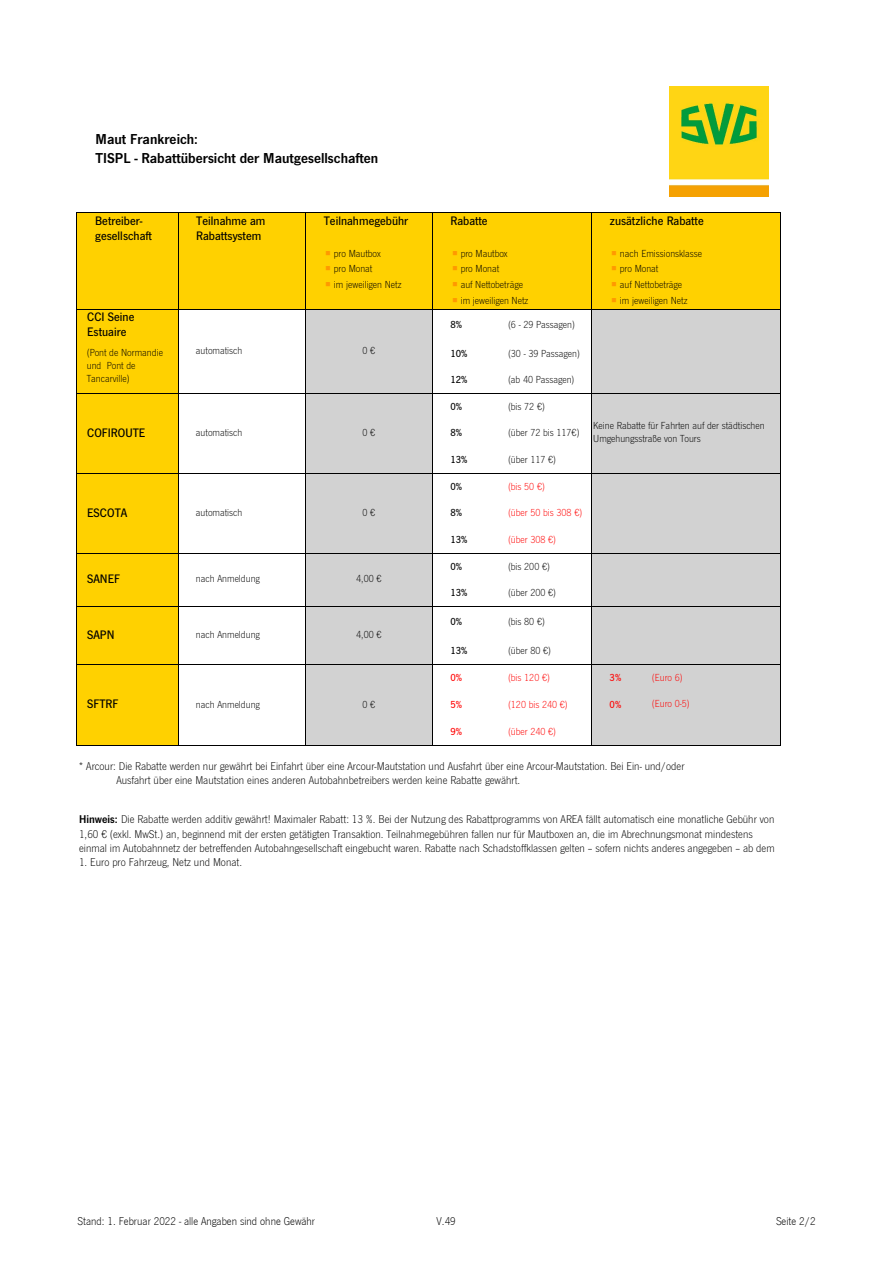
<style>
.page{position:relative;width:893px;height:1263px;background:#fff}
.page>*{position:absolute;margin:0;border:0;box-sizing:border-box;transform-origin:0 0}
.t1{font:15px/18.3px "News Got Dem";color:#000}
.t2{font:500 12.75px/15.5px "News Got";color:#000}
.t3{font:300 11.7px/14.2px "News Got";letter-spacing:.005em;color:#000}
.t4{font:11.7px "News Got Lig";letter-spacing:.005em;color:#000}
.t5{font:300 10.65px/15.6px "News Got";color:#000}
.t6{font:300 10.65px "News Got";color:#f00}
.t7{font:500 10.65px "News Got";letter-spacing:.005em;color:#000}
.t8{font:500 10.65px "News Got";color:#f00}
.s1{font-family:"News Got Dem";font-weight:400}
</style>
<div class="page">
<div style="left:77px;top:213px;width:703px;height:96px;background:#ffd100"></div>
<hr style="left:77px;top:212px;width:1px;height:98px;background:#000">
<hr style="left:177px;top:213px;width:1px;height:97px;background:#000">
<hr style="left:305px;top:213px;width:1px;height:97px;background:#000">
<hr style="left:432px;top:213px;width:1px;height:97px;background:#000">
<hr style="left:591px;top:213px;width:1px;height:97px;background:#000">
<hr style="left:779px;top:213px;width:1px;height:97px;background:#000">
<hr style="left:77px;top:212px;width:703px;height:1px;background:#000">
<img style="left:669px;top:87px;width:99px;height:110px">
<div style="left:77px;top:310px;width:101px;height:435px;background:#ffd100"></div>
<div style="left:305px;top:310px;width:127px;height:435px;background:#d2d2d2"></div>
<div style="left:591px;top:310px;width:189px;height:435px;background:#d2d2d2"></div>
<hr style="left:77px;top:309px;width:1px;height:437px;background:#000">
<hr style="left:177px;top:310px;width:1px;height:436px;background:#000">
<hr style="left:305px;top:310px;width:1px;height:436px;background:#000">
<hr style="left:432px;top:310px;width:1px;height:436px;background:#000">
<hr style="left:591px;top:310px;width:1px;height:436px;background:#000">
<hr style="left:779px;top:310px;width:1px;height:436px;background:#000">
<hr style="left:77px;top:309px;width:703px;height:1px;background:#000">
<hr style="left:77px;top:393px;width:703px;height:1px;background:#000">
<hr style="left:77px;top:473px;width:703px;height:1px;background:#000">
<hr style="left:77px;top:553px;width:703px;height:1px;background:#000">
<hr style="left:77px;top:606px;width:703px;height:1px;background:#000">
<hr style="left:77px;top:664px;width:703px;height:1px;background:#000">
<hr style="left:77px;top:745px;width:703px;height:1px;background:#000">
<p class="t1" style="left:96px;top:131px;width:284px">Maut Frankreich:<br>TISPL - Rabattübersicht der Mautgesellschaften</p>
<p class="t2" style="left:95px;top:213px;width:58px">Betreiber&shy;gesellschaft</p>
<p class="t2" style="left:196px;top:213px;width:71px">Teilnahme am<br>Rabattsystem</p>
<p class="t2" style="left:324px;top:213px;width:86px">Teilnahmegebühr</p>
<p class="t5" style="left:334px;top:246px;width:69px">pro Mautbox<br>pro Monat<br>im jeweiligen Netz</p>
<p class="t2" style="left:450px;top:213px;width:38px">Rabatte</p>
<p class="t5" style="left:460px;top:246px;width:48px">pro Mautbox</p>
<p class="t5" style="left:460px;top:262px;width:40px">pro Monat</p>
<p class="t5" style="left:460px;top:277px;width:64px">auf Nettobeträge</p>
<p class="t5" style="left:460px;top:293px;width:69px">im jeweiligen Netz</p>
<p class="t2" style="left:609px;top:213px;width:95px">zusätzliche Rabatte</p>
<p class="t5" style="left:620px;top:246px;width:84px">nach Emissionsklasse pro Monat<br>auf Nettobeträge</p>
<p class="t5" style="left:620px;top:293px;width:69px">im jeweiligen Netz</p>
<p class="t2" style="left:87px;top:310px;width:49px">CCI Seine<br>Estuaire</p>
<p class="t7" style="left:450px;top:320px;width:13px">8%</p>
<p class="t5" style="left:508px;top:317px;width:68px">(6 - 29 Passagen)</p>
<p class="t7" style="left:450px;top:349px;width:19px">10%</p>
<p class="t5" style="left:508px;top:346px;width:73px">(30 - 39 Passagen)</p>
<p class="t7" style="left:450px;top:376px;width:19px">12%</p>
<p class="t5" style="left:508px;top:373px;width:68px">(ab 40 Passagen)</p>
<p class="t7" style="left:450px;top:402px;width:13px">0%</p>
<p class="t5" style="left:508px;top:399px;width:38px">(bis 72 €)</p>
<p class="t7" style="left:450px;top:429px;width:13px">8%</p>
<p class="t5" style="left:508px;top:426px;width:73px">(über 72 bis 117€)</p>
<p class="t7" style="left:450px;top:456px;width:19px">13%</p>
<p class="t5" style="left:508px;top:452px;width:50px">(über 117 €)</p>
<p class="t7" style="left:450px;top:482px;width:13px">0%</p>
<p class="t6" style="left:508px;top:482px;width:38px">(bis 50 €)</p>
<p class="t7" style="left:450px;top:509px;width:13px">8%</p>
<p class="t6" style="left:508px;top:509px;width:76px">(über 50 bis 308 €)</p>
<p class="t7" style="left:450px;top:535px;width:19px">13%</p>
<p class="t6" style="left:508px;top:536px;width:50px">(über 308 €)</p>
<p class="t7" style="left:450px;top:562px;width:13px">0%</p>
<p class="t5" style="left:508px;top:559px;width:43px">(bis 200 €)</p>
<p class="t7" style="left:450px;top:589px;width:19px">13%</p>
<p class="t5" style="left:508px;top:586px;width:50px">(über 200 €)</p>
<p class="t7" style="left:450px;top:618px;width:13px">0%</p>
<p class="t5" style="left:508px;top:615px;width:38px">(bis 80 €)</p>
<p class="t7" style="left:450px;top:647px;width:19px">13%</p>
<p class="t5" style="left:508px;top:644px;width:45px">(über 80 €)</p>
<p class="t8" style="left:450px;top:674px;width:13px">0%</p>
<p class="t6" style="left:508px;top:674px;width:43px">(bis 120 €)</p>
<p class="t8" style="left:609px;top:674px;width:13px">3%</p>
<p class="t8" style="left:450px;top:700px;width:13px">5%</p>
<p class="t6" style="left:508px;top:700px;width:61px">(120 bis 240 €)</p>
<p class="t8" style="left:609px;top:700px;width:13px">0%</p>
<p class="t8" style="left:450px;top:727px;width:13px">9%</p>
<p class="t6" style="left:508px;top:727px;width:50px">(über 240 €)</p>
<p class="t5" style="left:196px;top:343px;width:48px">automatisch</p>
<p class="t5" style="left:362px;top:343px;width:14px">0 €</p>
<p class="t5" style="left:87px;top:347px;width:78px;line-height:12.9px">(Pont de Normandie und Pont de<br>Tancarville)</p>
<p class="t5" style="left:593px;top:420px;width:173px;line-height:12.9px">Keine Rabatte für Fahrten auf der städtischen<br>Umgehungsstraße von Tours</p>
<p class="t2" style="left:87px;top:425px;width:60px">COFIROUTE</p>
<p class="t5" style="left:196px;top:425px;width:48px">automatisch</p>
<p class="t5" style="left:362px;top:425px;width:14px">0 €</p>
<p class="t2" style="left:87px;top:505px;width:42px">ESCOTA</p>
<p class="t5" style="left:196px;top:505px;width:48px">automatisch</p>
<p class="t5" style="left:362px;top:505px;width:14px">0 €</p>
<p class="t2" style="left:87px;top:572px;width:35px">SANEF</p>
<p class="t5" style="left:196px;top:572px;width:65px">nach Anmeldung</p>
<p class="t5" style="left:356px;top:572px;width:27px">4,00 €</p>
<p class="t2" style="left:87px;top:628px;width:29px">SAPN</p>
<p class="t5" style="left:196px;top:628px;width:65px">nach Anmeldung</p>
<p class="t5" style="left:356px;top:628px;width:27px">4,00 €</p>
<p class="t6" style="left:652px;top:673px;width:32px">(Euro 6)</p>
<p class="t6" style="left:652px;top:700px;width:39px">(Euro 0-5)</p>
<p class="t2" style="left:87px;top:697px;width:33px">SFTRF</p>
<p class="t5" style="left:196px;top:697px;width:65px">nach Anmeldung</p>
<p class="t5" style="left:362px;top:697px;width:14px">0 €</p>
<p class="t3" style="left:116px;top:760px;width:569px;text-indent:-37px">* Arcour: Die Rabatte werden nur gewährt bei Einfahrt über eine Arcour-Mautstation und Ausfahrt über eine Arcour-Mautstation. Bei Ein- und/oder<br>Ausfahrt über eine Mautstation eines anderen Autobahnbetreibers werden keine Rabatte gewährt.</p>
<p class="t3" style="left:79px;top:813px;width:697px"><span class="s1">Hinweis:</span> Die Rabatte werden additiv gewährt! Maximaler Rabatt: 13 %. Bei der Nutzung des Rabattprogramms von AREA fällt automatisch eine monatliche Gebühr von<br>1,60 € (exkl. MwSt.) an, beginnend mit der ersten getätigten Transaktion. Teilnahmegebühren fallen nur für Mautboxen an, die im Abrechnungsmonat mindestens einmal im Autobahnnetz der betreffenden Autobahngesellschaft eingebucht waren. Rabatte nach Schadstoffklassen gelten – sofern nichts anderes angegeben – ab dem</p>
<p class="t3" style="left:79px;top:856px;width:164px">1. Euro pro Fahrzeug, Netz und Monat.</p>
<p class="t4" style="left:78px;top:1217px;width:239px">Stand: 1. Februar 2022 - alle Angaben sind ohne Gewähr</p>
<p class="t4" style="left:436px;top:1217px;width:21px">V.49</p>
<p class="t4" style="left:776px;top:1217px;width:41px">Seite 2/2</p>
</div>
